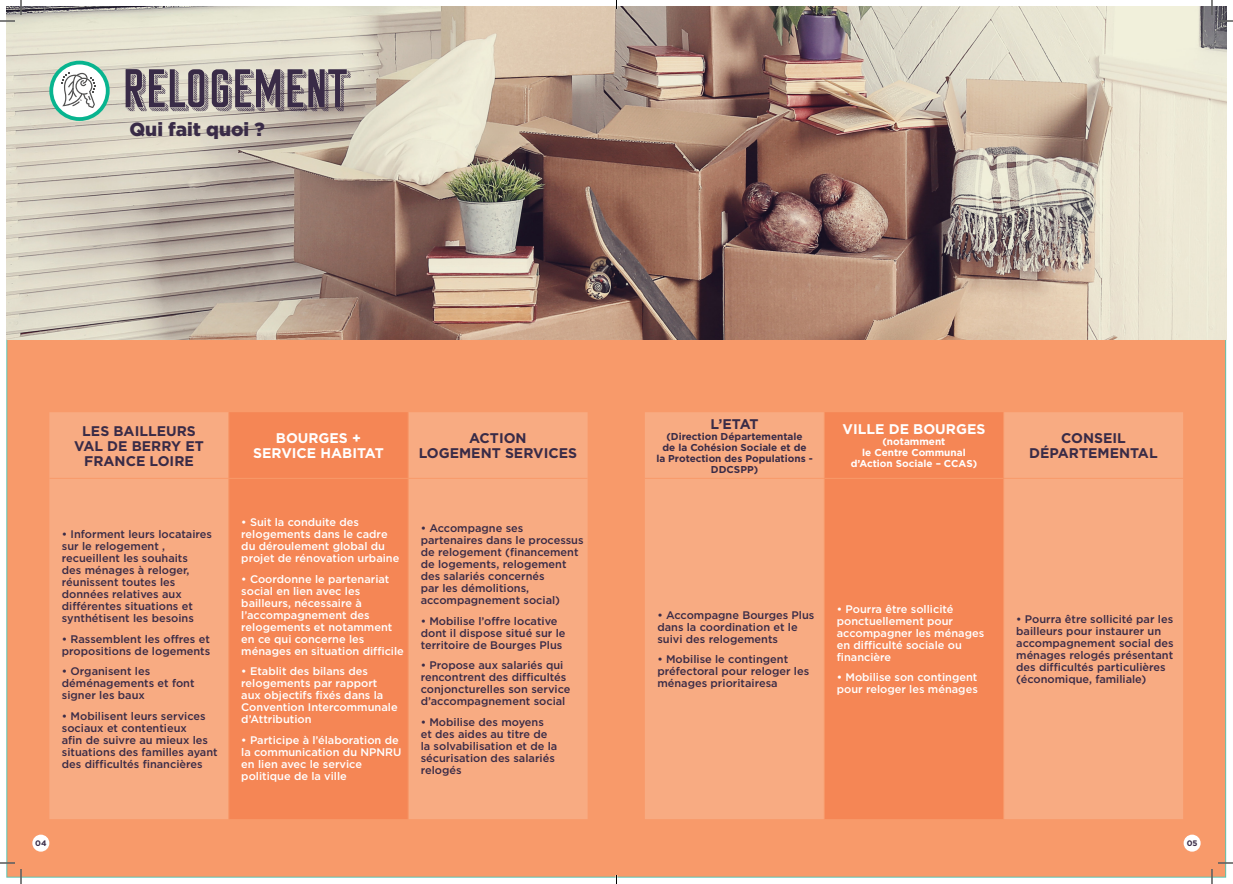
<style>
.page{position:relative;width:1233px;height:884px;background:#fff}
.page>*{position:absolute;margin:0;border:0;box-sizing:border-box;transform-origin:0 0}
.t1{font:60px "Sunset Boulevard";color:#392b47}
.t2{font:900 19px "Gotham";color:#392b47}
.t3{font:700 14px/15px "Gotham";color:#392b47;text-align:center}
.t4{font:700 14px/15px "Gotham";color:#fff;text-align:center}
.t5{font:500 11px/12px "Gotham";color:#392b47}
.t6{font:500 11px/12px "Gotham";color:#fff}
.t7{font:700 10px/11px "Gotham";color:#392b47;text-align:center}
.t8{font:700 10px/11px "Gotham";color:#fff;text-align:center}
.t9{font:700 8px "Gotham";color:#392b47}
</style>
<div class="page">
<div style="left:7px;top:340px;width:1219px;height:537px;background:#f89a6a"></div>
<img style="left:7px;top:7px;width:1219px;height:333px">
<div style="left:32px;top:835px;width:17px;height:17px;background:#fff;border-radius:50%"></div>
<div style="left:1183px;top:835px;width:17px;height:17px;background:#fff;border-radius:50%"></div>
<svg style="left:51px;top:63px;width:57px;height:56px"></svg>
<div style="left:60px;top:72px;width:37px;height:36px;background:#fff"></div>
<svg style="left:62px;top:73px;width:33px;height:35px"></svg>
<div style="left:49px;top:61px;width:61px;height:60px;border:4px solid #08b48f;border-radius:50%"></div>
<div style="left:49px;top:412px;width:538px;height:407px;background:#f8ab82"></div>
<div style="left:229px;top:412px;width:179px;height:407px;background:#f58655"></div>
<hr style="left:228px;top:412px;width:1px;height:66px;background:#f89a6a">
<hr style="left:408px;top:412px;width:1px;height:66px;background:#f89a6a">
<hr style="left:49px;top:478px;width:180px;height:1px;background:#f89a6a">
<hr style="left:229px;top:478px;width:179px;height:1px;background:#f89a6a">
<hr style="left:228px;top:479px;width:1px;height:340px;background:#f89a6a">
<hr style="left:408px;top:478px;width:179px;height:1px;background:#f89a6a">
<hr style="left:408px;top:479px;width:1px;height:340px;background:#f89a6a">
<div style="left:645px;top:412px;width:538px;height:407px;background:#f8ab82"></div>
<div style="left:824px;top:412px;width:179px;height:407px;background:#f58655"></div>
<hr style="left:823px;top:412px;width:1px;height:66px;background:#f89a6a">
<hr style="left:1003px;top:412px;width:1px;height:66px;background:#f89a6a">
<hr style="left:645px;top:478px;width:179px;height:1px;background:#f89a6a">
<hr style="left:824px;top:478px;width:179px;height:1px;background:#f89a6a">
<hr style="left:823px;top:479px;width:1px;height:340px;background:#f89a6a">
<hr style="left:1003px;top:478px;width:180px;height:1px;background:#f89a6a">
<hr style="left:1003px;top:479px;width:1px;height:340px;background:#f89a6a">
<svg style="left:1218px;top:20px;width:15px;height:2px"></svg>
<svg style="left:1218px;top:862px;width:15px;height:2px"></svg>
<svg style="left:0;top:0;width:22px;height:22px"></svg>
<svg style="left:0;top:862px;width:22px;height:22px"></svg>
<svg style="left:1211px;top:0;width:1px;height:15px"></svg>
<svg style="left:1211px;top:869px;width:1px;height:15px"></svg>
<p class="t1" style="left:122px;top:67px;width:226px">RELOGEMENT</p>
<p class="t2" style="left:129px;top:118px;width:137px">Qui fait quoi ?</p>
<p class="t3" style="left:74px;top:423px;width:131px">LES BAILLEURS<br>VAL DE BERRY ET<br>FRANCE LOIRE</p>
<p class="t4" style="left:253px;top:431px;width:132px">BOURGES +<br>SERVICE HABITAT</p>
<p class="t3" style="left:419px;top:431px;width:160px">ACTION<br>LOGEMENT SERVICES</p>
<p class="t5" style="left:62px;top:528px;width:152px">• Informent leurs locataires sur le relogement , recueillent les souhaits<br>des ménages à reloger, réunissent toutes les données relatives aux différentes situations et synthétisent les besoins</p>
<p class="t5" style="left:62px;top:633px;width:150px">• Rassemblent les offres et propositions de logements</p>
<p class="t5" style="left:62px;top:665px;width:134px">• Organisent les déménagements et font signer les baux</p>
<p class="t5" style="left:62px;top:710px;width:157px">• Mobilisent leurs services sociaux et contentieux<br>afin de suivre au mieux les situations des familles ayant des difficultés financières</p>
<p class="t6" style="left:241px;top:516px;width:160px">• Suit la conduite des relogements dans le cadre du déroulement global du projet de rénovation urbaine</p>
<p class="t6" style="left:241px;top:573px;width:164px">• Coordonne le partenariat social en lien avec les bailleurs, nécessaire à l’accompagnement des relogements et notamment en ce qui concerne les ménages en situation difficile</p>
<p class="t6" style="left:241px;top:665px;width:158px">• Etablit des bilans des relogements par rapport aux objectifs fixés dans la<br>Convention Intercommunale d’Attribution</p>
<p class="t6" style="left:241px;top:734px;width:162px">• Participe à l’élaboration de la communication du NPNRU en lien avec le service politique de la ville</p>
<p class="t5" style="left:421px;top:522px;width:164px">• Accompagne ses partenaires dans le processus de relogement (financement de logements, relogement des salariés concernés<br>par les démolitions, accompagnement social)</p>
<p class="t5" style="left:421px;top:615px;width:146px">• Mobilise l’offre locative dont il dispose situé sur le territoire de Bourges Plus</p>
<p class="t5" style="left:421px;top:659px;width:151px">• Propose aux salariés qui rencontrent des difficultés conjoncturelles son service d’accompagnement social</p>
<p class="t5" style="left:421px;top:716px;width:138px">• Mobilise des moyens et des aides au titre de la solvabilisation et de la sécurisation des salariés relogés</p>
<p class="t3" style="left:710px;top:416px;width:50px">L’ETAT</p>
<p class="t7" style="left:656px;top:431px;width:158px">(Direction Départementale<br>de la Cohésion Sociale et de<br>la Protection des Populations -<br>DDCSPP)</p>
<p class="t4" style="left:842px;top:422px;width:144px">VILLE DE BOURGES</p>
<p class="t8" style="left:850px;top:436px;width:128px">(notamment<br>le Centre Communal d’Action Sociale – CCAS)</p>
<p class="t3" style="left:1029px;top:431px;width:130px">CONSEIL<br>DÉPARTEMENTAL</p>
<p class="t5" style="left:657px;top:609px;width:159px">• Accompagne Bourges Plus dans la coordination et le suivi des relogements</p>
<p class="t5" style="left:657px;top:653px;width:153px">• Mobilise le contingent préfectoral pour reloger les ménages prioritairesa</p>
<p class="t6" style="left:836px;top:603px;width:149px">• Pourra être sollicité ponctuellement pour accompagner les ménages en difficulté sociale ou financière</p>
<p class="t6" style="left:836px;top:671px;width:143px">• Mobilise son contingent pour reloger les ménages</p>
<p class="t5" style="left:1016px;top:613px;width:159px">• Pourra être sollicité par les bailleurs pour instaurer un accompagnement social des ménages relogés présentant des difficultés particulières (économique, familiale)</p>
<p class="t9" style="left:35px;top:838px;width:13px">04</p>
<p class="t9" style="left:1186px;top:838px;width:12px">05</p>
</div>
